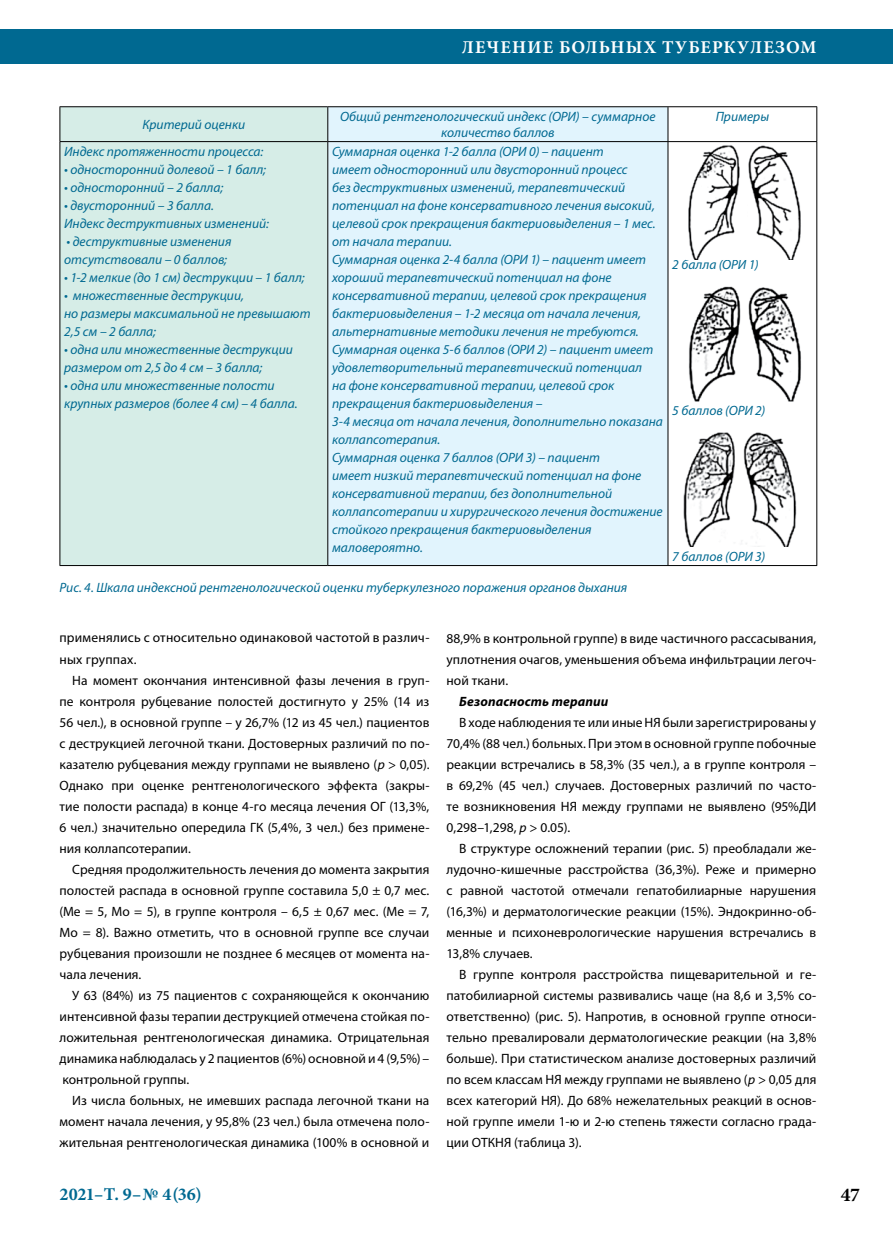
<style>
.page{position:relative;width:893px;height:1234px;background:#fff}
.page>*{position:absolute;margin:0;border:0;box-sizing:border-box;transform-origin:0 0}
.t1{font:700 19.5px "Minion Pro";color:#000}
.t2{font:700 18px "Minion Pro";letter-spacing:.065em;color:#fff}
.t3{font:700 18px "Minion Pro";color:#006991}
.t4{font:13.5px/21px "Myriad Pro";letter-spacing:.005em;color:#000;text-align:justify}
.t5{font:italic 13.5px/18px "Myriad Pro";color:#006991}
.t6{font:italic 700 13.5px "Myriad Pro";letter-spacing:.01em;color:#000}
.s1{font-style:italic}
</style>
<div class="page">
<div style="left:0;top:30px;width:893px;height:34px;background:#006991"></div>
<div style="left:61px;top:107px;width:266px;height:458px;background:#d6ede7"></div>
<div style="left:328px;top:107px;width:340px;height:458px;background:#e1f4fd"></div>
<hr style="left:60px;top:106px;width:268px;height:1px;background:#000">
<hr style="left:60px;top:107px;width:1px;height:34px;background:#000">
<hr style="left:328px;top:106px;width:340px;height:1px;background:#000">
<hr style="left:327px;top:107px;width:1px;height:34px;background:#000">
<hr style="left:668px;top:106px;width:149px;height:1px;background:#000">
<hr style="left:668px;top:107px;width:1px;height:34px;background:#000">
<hr style="left:816px;top:107px;width:1px;height:34px;background:#000">
<hr style="left:60px;top:141px;width:268px;height:1px;background:#000">
<hr style="left:60px;top:142px;width:1px;height:423px;background:#000">
<hr style="left:328px;top:141px;width:340px;height:1px;background:#000">
<hr style="left:327px;top:142px;width:1px;height:423px;background:#000">
<hr style="left:668px;top:141px;width:149px;height:1px;background:#000">
<hr style="left:668px;top:142px;width:1px;height:423px;background:#000">
<hr style="left:816px;top:142px;width:1px;height:423px;background:#000">
<hr style="left:60px;top:565px;width:268px;height:1px;background:#000">
<hr style="left:328px;top:565px;width:340px;height:1px;background:#000">
<hr style="left:668px;top:565px;width:149px;height:1px;background:#000">
<img style="left:688px;top:145px;width:113px;height:114px">
<img style="left:688px;top:286px;width:113px;height:115px">
<img style="left:684px;top:432px;width:113px;height:114px">
<h2 class="t2" style="left:462px;top:35px;width:356px">ЛЕЧЕНИЕ БОЛЬНЫХ ТУБЕРКУЛЕЗОМ</h2>
<p class="t5" style="left:142px;top:115px;width:104px">Критерий оценки</p>
<p class="t5" style="left:340px;top:108px;width:317px;line-height:16.2px;text-align:center">Общий рентгенологический индекс (ОРИ) – суммарное количество баллов</p>
<p class="t5" style="left:716px;top:107px;width:55px">Примеры</p>
<p class="t5" style="left:64px;top:142px;width:201px">Индекс протяженности процесса:</p>
<p class="t5" style="left:64px;top:160px;width:203px">• односторонний долевой – 1 балл;</p>
<p class="t5" style="left:64px;top:178px;width:161px">• односторонний – 2 балла;</p>
<p class="t5" style="left:64px;top:196px;width:206px">• двусторонний – 3 балла.<br>Индекс деструктивных изменений:</p>
<p class="t5" style="left:64px;top:232px;width:169px">• деструктивные изменения отсутствовали – 0 баллов;</p>
<p class="t5" style="left:64px;top:268px;width:242px">• 1-2 мелкие (до 1 см) деструкции – 1 балл;</p>
<p class="t5" style="left:64px;top:286px;width:248px">• множественные деструкции,<br>но размеры максимальной не превышают<br>2,5 см – 2 балла;</p>
<p class="t5" style="left:64px;top:340px;width:230px">• одна или множественные деструкции размером от 2,5 до 4 см – 3 балла;</p>
<p class="t5" style="left:64px;top:376px;width:235px">• одна или множественные полости крупных размеров (более 4 см) – 4 балла.</p>
<p class="t5" style="left:332px;top:142px;width:332px">Суммарная оценка 1-2 балла (ОРИ 0) – пациент<br>имеет односторонний или двусторонний процесс<br>без деструктивных изменений, терапевтический потенциал на фоне консервативного лечения высокий, целевой срок прекращения бактериовыделения – 1 мес. от начала терапии.<br>Суммарная оценка 2-4 балла (ОРИ 1) – пациент имеет хороший терапевтический потенциал на фоне консервативной терапии, целевой срок прекращения бактериовыделения – 1-2 месяца от начала лечения, альтернативные методики лечения не требуются.<br>Суммарная оценка 5-6 баллов (ОРИ 2) – пациент имеет удовлетворительный терапевтический потенциал<br>на фоне консервативной терапии, целевой срок прекращения бактериовыделения –<br>3-4 месяца от начала лечения, дополнительно показана коллапсотерапия.<br>Суммарная оценка 7 баллов (ОРИ 3) – пациент<br>имеет низкий терапевтический потенциал на фоне консервативной терапии, без дополнительной коллапсотерапии и хирургического лечения достижение стойкого прекращения бактериовыделения маловероятно.</p>
<p class="t5" style="left:672px;top:255px;width:88px">2 балла (ОРИ 1)</p>
<p class="t5" style="left:672px;top:401px;width:95px">5 баллов (ОРИ 2)</p>
<p class="t5" style="left:672px;top:547px;width:95px">7 баллов (ОРИ 3)</p>
<p class="t5" style="left:60px;top:578px;width:569px">Рис. 4. Шкала индексной рентгенологической оценки туберкулезного поражения органов дыхания</p>
<p class="t4" style="left:60px;top:627px;width:371px">применялись с относительно одинаковой частотой в различ&shy;ных группах.</p>
<p class="t4" style="left:60px;top:669px;width:371px;text-indent:13px">На момент окончания интенсивной фазы лечения в груп&shy;пе контроля рубцевание полостей достигнуто у 25% (14 из 56 чел.), в основной группе – у 26,7% (12 из 45 чел.) пациентов с деструкцией легочной ткани. Достоверных различий по по&shy;казателю рубцевания между группами не выявлено (<span class="s1">р</span> &gt; 0,05).<br>Однако при оценке рентгенологического эффекта (закры&shy;тие полости распада) в конце 4-го месяца лечения ОГ (13,3%, 6 чел.) значительно опередила ГК (5,4%, 3 чел.) без примене&shy;ния коллапсотерапии.</p>
<p class="t4" style="left:60px;top:858px;width:371px;text-indent:13px">Средняя продолжительность лечения до момента закрытия полостей распада в основной группе составила 5,0 ± 0,7 мес. (Ме = 5, Мо = 5), в группе контроля – 6,5 ± 0,67 мес. (Ме = 7, Мо = 8). Важно отметить, что в основной группе все случаи рубцевания произошли не позднее 6 месяцев от момента на&shy;чала лечения.</p>
<p class="t4" style="left:60px;top:984px;width:371px;text-indent:13px">У 63 (84%) из 75 пациентов с сохраняющейся к окончанию интенсивной фазы терапии деструкцией отмечена стойкая по&shy;ложительная рентгенологическая динамика. Отрицательная динамика наблюдалась у 2 пациентов (6%) основной и 4 (9,5%) – контрольной группы.</p>
<p class="t4" style="left:60px;top:1089px;width:371px;text-indent:13px">Из числа больных, не имевших распада легочной ткани на момент начала лечения, у 95,8% (23 чел.) была отмечена поло&shy;жительная рентгенологическая динамика (100% в основной и</p>
<p class="t4" style="left:446px;top:627px;width:371px">88,9% в контрольной группе) в виде частичного рассасывания, уплотнения очагов, уменьшения объема инфильтрации легоч&shy;ной ткани.</p>
<p class="t6" style="left:459px;top:692px;width:151px">Безопасность терапии</p>
<p class="t4" style="left:446px;top:711px;width:371px;text-indent:13px">В ходе наблюдения те или иные НЯ были зарегистрированы у 70,4% (88 чел.) больных. При этом в основной группе побочные реакции встречались в 58,3% (35 чел.), а в группе контроля – в 69,2% (45 чел.) случаев. Достоверных различий по часто&shy;те возникновения НЯ между группами не выявлено (95%ДИ 0,298–1,298, <span class="s1">p</span> &gt; 0.05).</p>
<p class="t4" style="left:446px;top:837px;width:371px;text-indent:13px">В структуре осложнений терапии (рис. 5) преобладали же&shy;лудочно-кишечные расстройства (36,3%). Реже и примерно с равной частотой отмечали гепатобилиарные нарушения (16,3%) и дерматологические реакции (15%). Эндокринно-об&shy;менные и психоневрологические нарушения встречались в 13,8% случаев.</p>
<p class="t4" style="left:446px;top:963px;width:371px;text-indent:13px">В группе контроля расстройства пищеварительной и ге&shy;патобилиарной системы развивались чаще (на 8,6 и 3,5% со&shy;ответственно) (рис. 5). Напротив, в основной группе относи&shy;тельно превалировали дерматологические реакции (на 3,8% больше). При статистическом анализе достоверных различий по всем классам НЯ между группами не выявлено (<span class="s1">p</span> &gt; 0,05 для всех категорий НЯ). До 68% нежелательных реакций в основ&shy;ной группе имели 1-ю и 2-ю степень тяжести согласно града&shy;ции ОТКНЯ (таблица 3).</p>
<h2 class="t3" style="left:60px;top:1181px;width:144px">2021–Т. 9–№ 4 (36)</h2>
<h1 class="t1" style="left:841px;top:1180px;width:21px">47</h1>
</div>
